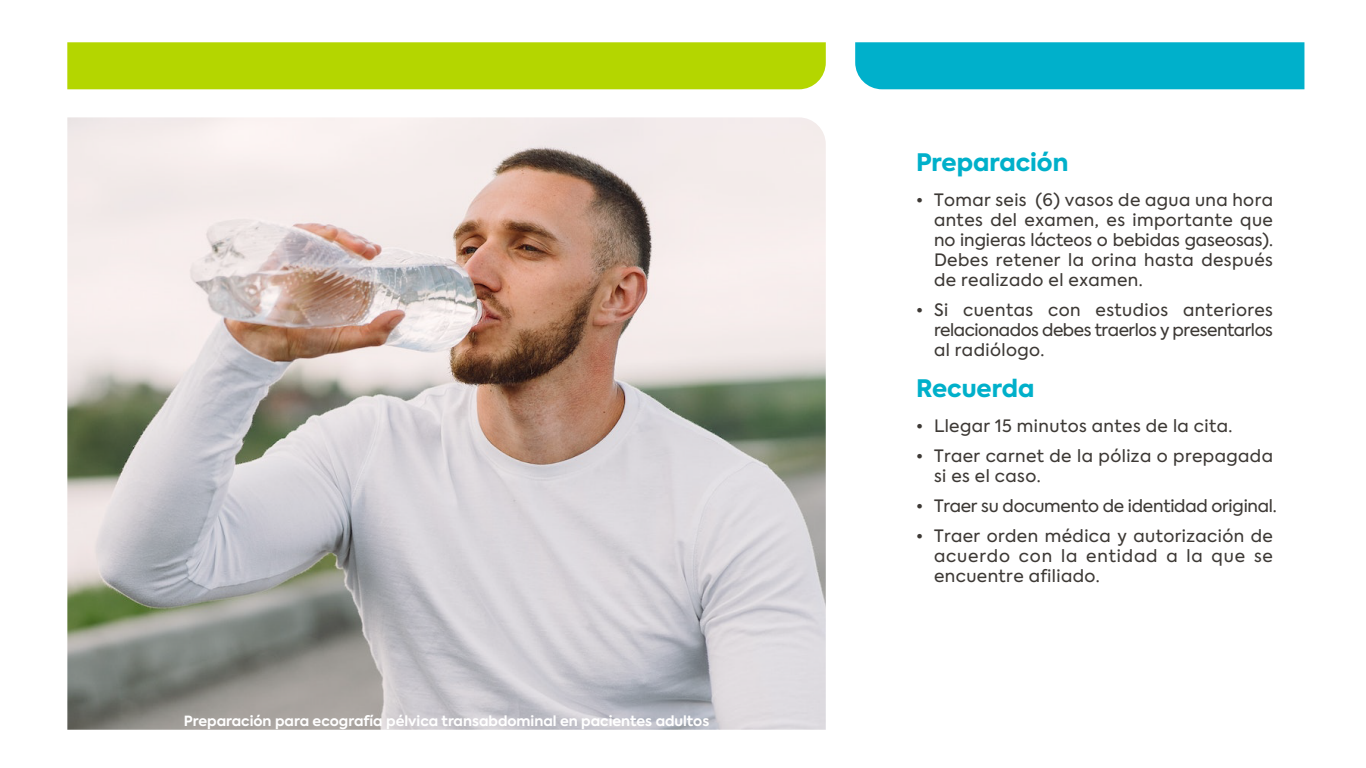
<style>
.page{position:relative;width:1366px;height:768px;background:#fff}
.page>*{position:absolute;margin:0;border:0;box-sizing:border-box;transform-origin:0 0}
.t1{font:800 24px "Axiforma";color:#00b0ca}
.t2{font:17px/20px "Axiforma";letter-spacing:.025em;color:#3d3935;text-align:justify}
.t3{font:17px "Axiforma";letter-spacing:-.015em;color:#3d3935}
.t4{font:700 14px "Axiforma";color:#fff}
</style>
<div class="page">
<div style="left:67px;top:42px;width:759px;height:47px;background:#b4d600"></div>
<img style="left:67px;top:117px;width:759px;height:613px">
<div style="left:855px;top:42px;width:449px;height:47px;background:#00b0cb"></div>
<p class="t4" style="left:184px;top:711px;width:527px">Preparación para ecografía pélvica transabdominal en pacientes adultos</p>
<h1 class="t1" style="left:916px;top:146px;width:154px">Preparación</h1>
<p class="t2" style="left:934px;top:190px;width:341px;text-indent:-18px">• Tomar seis (6) vasos de agua una hora antes del examen, es importante que no ingieras lácteos o bebidas gaseosas).<br>Debes retener la orina hasta después de realizado el examen.</p>
<p class="t2" style="left:934px;top:300px;width:340px;text-indent:-18px">• Si cuentas con estudios anteriores relacionados debes traerlos y presentarlos al radiólogo.</p>
<h1 class="t1" style="left:916px;top:372px;width:120px">Recuerda</h1>
<p class="t2" style="left:916px;top:416px;width:318px">• Llegar 15 minutos antes de la cita.</p>
<p class="t2" style="left:934px;top:446px;width:340px;text-indent:-18px">• Traer carnet de la póliza o prepagada si es el caso.</p>
<p class="t3" style="left:916px;top:495px;width:362px">• Traer su documento de identidad original.</p>
<p class="t2" style="left:934px;top:526px;width:341px;text-indent:-18px">• Traer orden médica y autorización de acuerdo con la entidad a la que se encuentre afiliado.</p>
</div>
